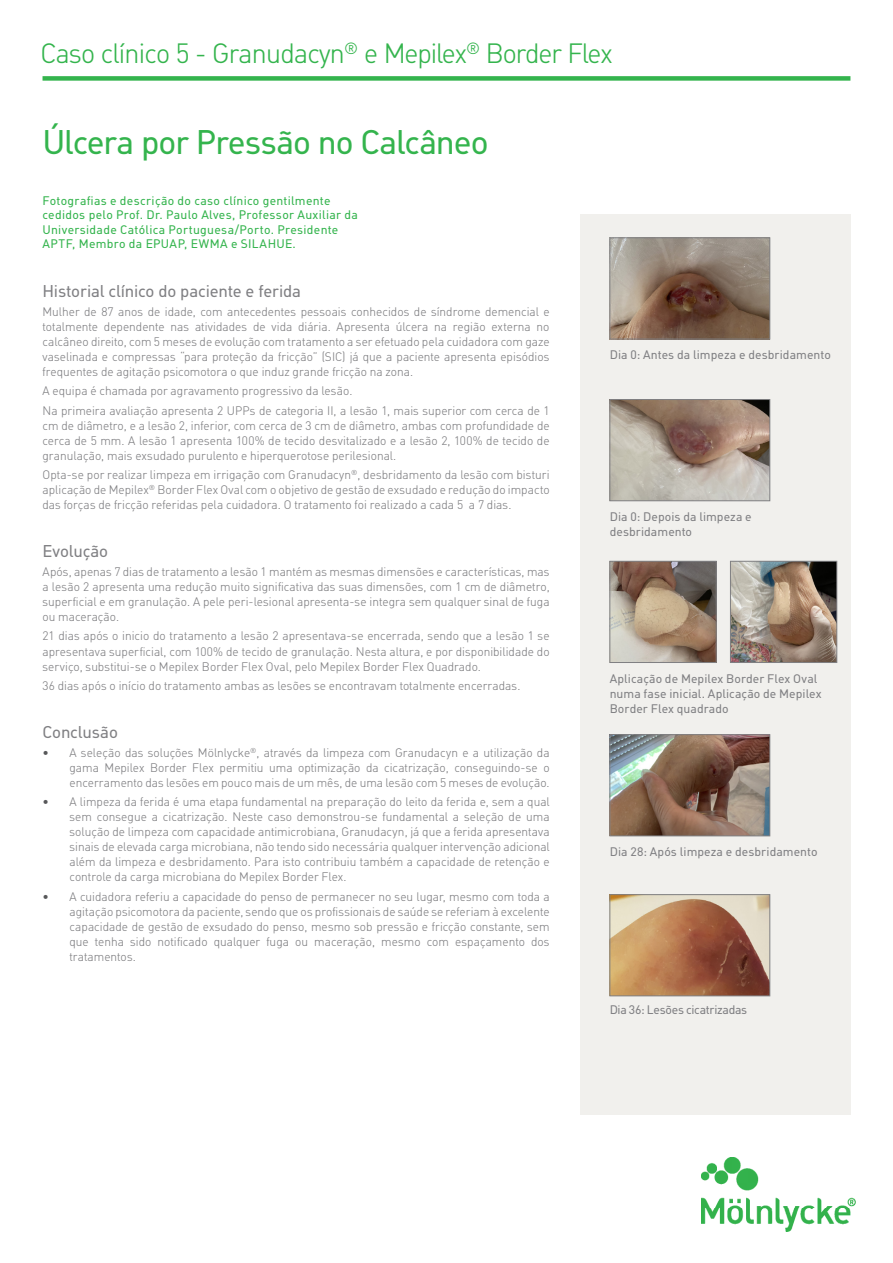
<style>
.page{position:relative;width:893px;height:1263px;background:#fff}
.page>*{position:absolute;margin:0;border:0;box-sizing:border-box;transform-origin:0 0}
.t1{font:33px "Molnlycke Din";letter-spacing:-.03em;color:#34b44d}
.t2{font:300 27px "Molnlycke Din";letter-spacing:-.025em;color:#34b44d}
.Body_copy_bullets{font:16.5px "Molnlycke Din";letter-spacing:-.01em;color:#808083}
.Body_copy_bullets-2{font:300 12px/15px "Molnlycke Din";letter-spacing:.005em;color:#808083;text-align:justify}
.Body_copy_bullets-3{font:12px/15px "Molnlycke Din";letter-spacing:.005em;color:#808083}
.Department_hospital{font:12px/14.4px "Molnlycke Din";letter-spacing:.025em;color:#34b44d}
.Body_copy_bullets-4{font:12px "Molnlycke Din";letter-spacing:-.025em;color:#808083}
.s1{color:#57585a}
</style>
<div class="page">
<img style="left:701px;top:1157px;width:155px;height:74px">
<div style="left:580px;top:214px;width:270px;height:900px;background:#f1f0ed"></div>
<div style="left:43px;top:76px;width:807px;height:5px;background:#34b44d"></div>
<img style="left:612px;top:240px;width:156px;height:97px">
<div style="left:610px;top:238px;width:160px;height:101px;border:1px solid #808083"></div>
<img style="left:612px;top:401px;width:156px;height:98px">
<div style="left:610px;top:399px;width:160px;height:102px;border:1px solid #808083"></div>
<img style="left:612px;top:896px;width:156px;height:98px">
<div style="left:610px;top:894px;width:160px;height:102px;border:1px solid #808083"></div>
<img style="left:612px;top:736px;width:156px;height:98px">
<div style="left:610px;top:734px;width:160px;height:102px;border:1px solid #808083"></div>
<img style="left:612px;top:563px;width:102px;height:98px">
<div style="left:610px;top:561px;width:106px;height:102px;border:1px solid #808083"></div>
<img style="left:732px;top:563px;width:103px;height:98px">
<div style="left:730px;top:561px;width:107px;height:102px;border:1px solid #808083"></div>
<p class="t2" style="left:41px;top:38px;width:574px">Caso clínico 5 - Granudacyn<sup>®</sup> e Mepilex<sup>®</sup> Border Flex</p>
<p class="t1" style="left:43px;top:123px;width:448px">Úlcera por Pressão no Calcâneo</p>
<p class="Department_hospital" style="left:43px;top:193px;width:317px">Fotografias e descrição do caso clínico gentilmente cedidos pelo Prof. Dr. Paulo Alves, Professor Auxiliar da Universidade Católica Portuguesa/Porto. Presidente APTF, Membro da EPUAP, EWMA e SILAHUE.</p>
<p class="Body_copy_bullets" style="left:43px;top:281px;width:260px">Historial clínico do paciente e ferida</p>
<p class="Body_copy_bullets-2" style="left:43px;top:304px;width:509px">Mulher de 87 anos de idade, com antecedentes pessoais conhecidos de síndrome demencial e totalmente dependente nas atividades de vida diária. Apresenta úlcera na região externa no calcâneo direito, com 5 meses de evolução com tratamento a ser efetuado pela cuidadora com gaze vaselinada e compressas “para proteção da fricção” (SIC) já que a paciente apresenta episódios frequentes de agitação psicomotora o que induz grande fricção na zona.</p>
<p class="Body_copy_bullets-2" style="left:43px;top:384px;width:311px">A equipa é chamada por agravamento progressivo da lesão.</p>
<p class="Body_copy_bullets-2" style="left:43px;top:403px;width:509px">Na primeira avaliação apresenta 2 UPPs de categoria II, a lesão 1, mais superior com cerca de 1 cm de diâmetro, e a lesão 2, inferior, com cerca de 3 cm de diâmetro, ambas com profundidade de cerca de 5 mm. A lesão 1 apresenta 100% de tecido desvitalizado e a lesão 2, 100% de tecido de granulação, mais exsudado purulento e hiperquerotose perilesional.</p>
<p class="Body_copy_bullets-2" style="left:43px;top:467px;width:509px">Opta-se por realizar limpeza em irrigação com Granudacyn<sup>®</sup>, desbridamento da lesão com bisturi aplicação de Mepilex<sup>®</sup> Border Flex Oval com o objetivo de gestão de exsudado e redução do impacto das forças de fricção referidas pela cuidadora. O tratamento foi realizado a cada 5 a 7 dias.</p>
<p class="Body_copy_bullets" style="left:43px;top:541px;width:67px">Evolução</p>
<p class="Body_copy_bullets-2" style="left:43px;top:565px;width:509px">Após, apenas 7 dias de tratamento a lesão 1 mantém as mesmas dimensões e características, mas a lesão 2 apresenta uma redução muito significativa das suas dimensões, com 1 cm de diâmetro, superficial e em granulação. A pele peri-lesional apresenta-se integra sem qualquer sinal de fuga ou maceração.</p>
<p class="Body_copy_bullets-2" style="left:43px;top:629px;width:509px">21 dias após o inicio do tratamento a lesão 2 apresentava-se encerrada, sendo que a lesão 1 se apresentava superficial, com 100% de tecido de granulação. Nesta altura, e por disponibilidade do serviço, substitui-se o Mepilex Border Flex Oval, pelo Mepilex Border Flex Quadrado.</p>
<p class="Body_copy_bullets-2" style="left:43px;top:678px;width:479px">36 dias após o início do tratamento ambas as lesões se encontravam totalmente encerradas.</p>
<p class="Body_copy_bullets" style="left:43px;top:722px;width:77px">Conclusão</p>
<p class="Body_copy_bullets-2" style="left:70px;top:745px;width:482px;text-indent:-27px"><span class="s1">•</span> A seleção das soluções Mölnlycke<sup>®</sup>, através da limpeza com Granudacyn e a utilização da gama Mepilex Border Flex permitiu uma optimização da cicatrização, conseguindo-se o encerramento das lesões em pouco mais de um mês, de uma lesão com 5 meses de evolução.</p>
<p class="Body_copy_bullets-2" style="left:70px;top:795px;width:482px;text-indent:-27px"><span class="s1">•</span> A limpeza da ferida é uma etapa fundamental na preparação do leito da ferida e, sem a qual sem consegue a cicatrização. Neste caso demonstrou-se fundamental a seleção de uma solução de limpeza com capacidade antimicrobiana, Granudacyn, já que a ferida apresentava sinais de elevada carga microbiana, não tendo sido necessária qualquer intervenção adicional além da limpeza e desbridamento. Para isto contribuiu também a capacidade de retenção e controle da carga microbiana do Mepilex Border Flex.</p>
<p class="Body_copy_bullets-2" style="left:70px;top:889px;width:482px;text-indent:-27px"><span class="s1">•</span> A cuidadora referiu a capacidade do penso de permanecer no seu lugar, mesmo com toda a agitação psicomotora da paciente, sendo que os profissionais de saúde se referiam à excelente capacidade de gestão de exsudado do penso, mesmo sob pressão e fricção constante, sem que tenha sido notificado qualquer fuga ou maceração, mesmo com espaçamento dos tratamentos.</p>
<p class="Body_copy_bullets-3" style="left:610px;top:348px;width:223px">Dia 0: Antes da limpeza e desbridamento</p>
<p class="Body_copy_bullets-3" style="left:610px;top:509px;width:144px">Dia 0: Depois da limpeza e desbridamento</p>
<p class="Body_copy_bullets-3" style="left:610px;top:671px;width:213px">Aplicação de Mepilex Border Flex Oval numa fase inicial. Aplicação de Mepilex<br>Border Flex quadrado</p>
<p class="Body_copy_bullets-3" style="left:610px;top:844px;width:209px">Dia 28: Após limpeza e desbridamento</p>
<p class="Body_copy_bullets-4" style="left:610px;top:1003px;width:139px">Dia 36: Lesões cicatrizadas</p>
</div>
